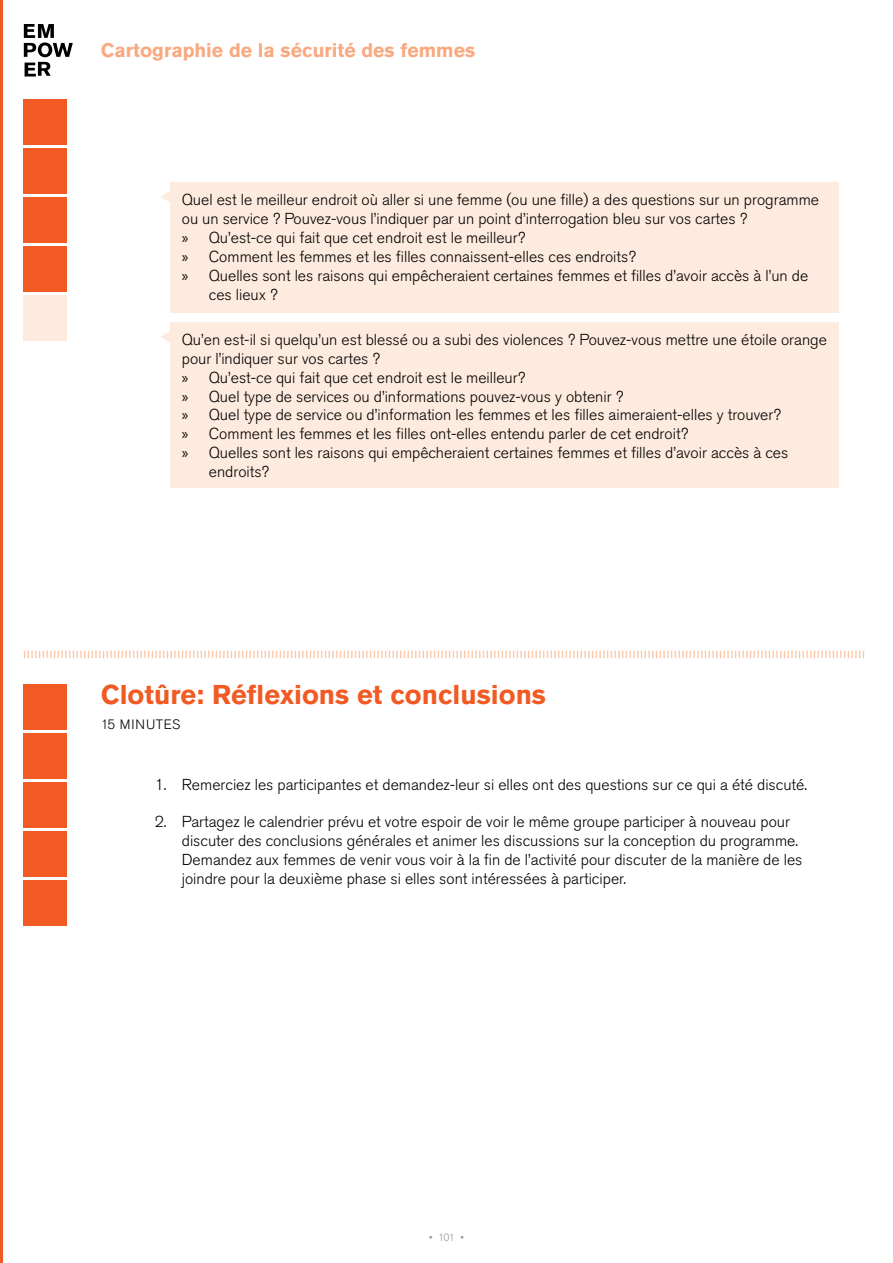
<style>
.page{position:relative;width:893px;height:1263px;background:#fff}
.page>*{position:absolute;margin:0;border:0;box-sizing:border-box;transform-origin:0 0}
.t1{font:700 27px "Akzidenz Grotesk Std";color:#f15a22}
.t2{font:700 19.5px "Akzidenz Grotesk Std";color:#f9a980}
.t3{font:300 15.75px/18.9px "Akzidenz Grotesk Std";color:#000}
.t4{font:300 13.5px "Akzidenz Grotesk Std";letter-spacing:.035em;color:#000}
.t5{font:300 10.5px "Akzidenz Grotesk Std";color:#939598}
.s1{font-family:"Myriad Pro";font-weight:400}
</style>
<div class="page">
<svg style="left:24px;top:24px;width:49px;height:53px"></svg>
<hr style="left:0;top:0;width:3px;height:1263px;background:#f15a22">
<div style="left:24px;top:148px;width:43px;height:45px;background:#f15a22"></div>
<div style="left:24px;top:99px;width:43px;height:45px;background:#f15a22"></div>
<div style="left:24px;top:197px;width:43px;height:45px;background:#f15a22"></div>
<div style="left:24px;top:246px;width:43px;height:45px;background:#f15a22"></div>
<div style="left:24px;top:296px;width:43px;height:45px;background:#feebdf"></div>
<div style="left:170px;top:182px;width:669px;height:131px;background:#feebdf"></div>
<svg style="left:160px;top:191px;width:10px;height:11px"></svg>
<div style="left:170px;top:322px;width:669px;height:166px;background:#feebdf"></div>
<svg style="left:161px;top:331px;width:9px;height:11px"></svg>
<div style="left:24px;top:733px;width:43px;height:45px;background:#f15a22"></div>
<div style="left:24px;top:684px;width:43px;height:45px;background:#f15a22"></div>
<div style="left:24px;top:782px;width:43px;height:45px;background:#f15a22"></div>
<div style="left:24px;top:831px;width:43px;height:45px;background:#f15a22"></div>
<div style="left:24px;top:881px;width:43px;height:45px;background:#f15a22"></div>
<svg style="left:23px;top:650px;width:842px;height:8px"></svg>
<p class="t2" style="left:101px;top:39px;width:376px">Cartographie de la sécurité des femmes</p>
<p class="t3" style="left:182px;top:190px;width:639px">Quel est le meilleur endroit où aller si une femme (ou une fille) a des questions sur un programme</p>
<p class="t3" style="left:182px;top:209px;width:567px">ou un service ? Pouvez-vous l’indiquer par un point d’interrogation bleu sur vos cartes ?</p>
<p class="t3" style="left:182px;top:228px;width:345px"><span class="s1">»</span> Qu’est-ce qui fait que cet endroit est le meilleur?</p>
<p class="t3" style="left:182px;top:247px;width:456px"><span class="s1">»</span> Comment les femmes et les filles connaissent-elles ces endroits?</p>
<p class="t3" style="left:182px;top:266px;width:628px"><span class="s1">»</span> Quelles sont les raisons qui empêcheraient certaines femmes et filles d’avoir accès à l’un de</p>
<p class="t3" style="left:209px;top:285px;width:70px">ces lieux ?</p>
<p class="t3" style="left:182px;top:330px;width:647px">Qu’en est-il si quelqu’un est blessé ou a subi des violences ? Pouvez-vous mettre une étoile orange</p>
<p class="t3" style="left:182px;top:349px;width:200px">pour l’indiquer sur vos cartes ?</p>
<p class="t3" style="left:182px;top:368px;width:345px"><span class="s1">»</span> Qu’est-ce qui fait que cet endroit est le meilleur?</p>
<p class="t3" style="left:182px;top:387px;width:443px"><span class="s1">»</span> Quel type de services ou d’informations pouvez-vous y obtenir ?</p>
<p class="t3" style="left:182px;top:406px;width:601px"><span class="s1">»</span> Quel type de service ou d’information les femmes et les filles aimeraient-elles y trouver?</p>
<p class="t3" style="left:182px;top:425px;width:508px"><span class="s1">»</span> Comment les femmes et les filles ont-elles entendu parler de cet endroit?</p>
<p class="t3" style="left:182px;top:444px;width:608px"><span class="s1">»</span> Quelles sont les raisons qui empêcheraient certaines femmes et filles d’avoir accès à ces</p>
<p class="t3" style="left:209px;top:463px;width:62px">endroits?</p>
<h1 class="t1" style="left:101px;top:679px;width:447px">Clotûre: Réflexions et conclusions</h1>
<p class="t4" style="left:101px;top:717px;width:81px">15 MINUTES</p>
<p class="t3" style="left:155px;top:775px;width:654px">1. Remerciez les participantes et demandez-leur si elles ont des questions sur ce qui a été discuté.</p>
<p class="t3" style="left:182px;top:812px;width:622px;text-indent:-27px">2. Partagez le calendrier prévu et votre espoir de voir le même groupe participer à nouveau pour discuter des conclusions générales et animer les discussions sur la conception du programme.<br>Demandez aux femmes de venir vous voir à la fin de l’activité pour discuter de la manière de les joindre pour la deuxième phase si elles sont intéressées à participer.</p>
<p class="t5" style="left:429px;top:1231px;width:36px">• 101 •</p>
</div>
